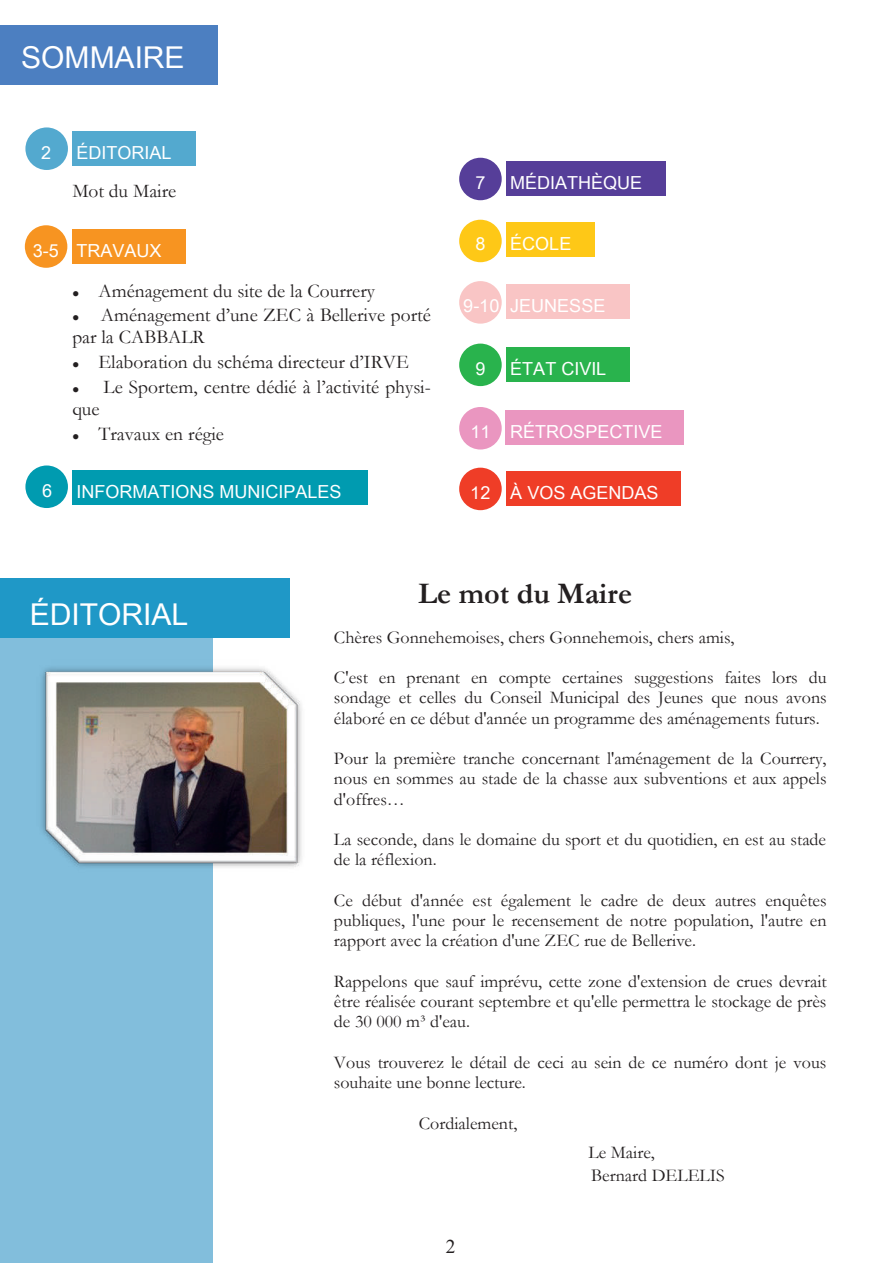
<style>
.page{position:relative;width:893px;height:1263px;background:#fff}
.page>*{position:absolute;margin:0;border:0;box-sizing:border-box;transform-origin:0 0}
.t1{font:30px "Arial Unicode MS";color:#fff}
.t2{font:700 30px "Garamond";color:#231f20}
.t3{font:19.5px/21.9px "Garamond";color:#231f20}
.t4{font:19.5px "Times New Roman";color:#231f20}
.t5{font:18px/20.2px "Garamond";color:#231f20;text-align:justify}
.t6{font:18px "Arial Unicode MS";color:#fff}
</style>
<div class="page">
<div style="left:0;top:629px;width:213px;height:634px;background:#82bedc"></div>
<div style="left:0;top:578px;width:290px;height:60px;background:#1f98c7"></div>
<div style="left:25px;top:127px;width:43px;height:43px;background:#53a9cf;border-radius:50%"></div>
<div style="left:459px;top:158px;width:43px;height:42px;background:#563e99;border-radius:50%"></div>
<div style="left:506px;top:162px;width:160px;height:34px;background:#563e99"></div>
<img style="left:41px;top:667px;width:261px;height:201px">
<div style="left:459px;top:344px;width:43px;height:42px;background:#29b34d;border-radius:50%"></div>
<div style="left:506px;top:410px;width:178px;height:34px;background:#ea96c0"></div>
<div style="left:459px;top:407px;width:43px;height:42px;background:#ea96c0;border-radius:50%"></div>
<div style="left:506px;top:472px;width:174px;height:34px;background:#ef3d27"></div>
<div style="left:459px;top:468px;width:43px;height:42px;background:#ef3d27;border-radius:50%"></div>
<div style="left:506px;top:348px;width:123px;height:34px;background:#29b34d"></div>
<div style="left:25px;top:225px;width:42px;height:43px;background:#f79421;border-radius:50%"></div>
<div style="left:72px;top:229px;width:113px;height:35px;background:#f79421"></div>
<div style="left:72px;top:132px;width:124px;height:34px;background:#53a9cf"></div>
<div style="left:0;top:25px;width:218px;height:60px;background:#4c7fc1"></div>
<div style="left:72px;top:470px;width:296px;height:34px;background:#009bb0"></div>
<div style="left:25px;top:465px;width:43px;height:43px;background:#009bb0;border-radius:50%"></div>
<div style="left:506px;top:223px;width:89px;height:34px;background:#fec817"></div>
<div style="left:459px;top:220px;width:43px;height:42px;background:#fec817;border-radius:50%"></div>
<div style="left:506px;top:285px;width:123px;height:34px;background:#f9c5c5"></div>
<div style="left:459px;top:281px;width:43px;height:43px;background:#f9c5c5;border-radius:50%"></div>
<h1 class="t1" style="left:21px;top:35px;width:165px">SOMMAIRE</h1>
<p class="t6" style="left:41px;top:139px;width:12px">2</p>
<p class="t6" style="left:77px;top:139px;width:97px">ÉDITORIAL</p>
<p class="t3" style="left:72px;top:180px;width:106px">Mot du Maire</p>
<p class="t6" style="left:33px;top:237px;width:130px">3-5 TRAVAUX</p>
<p class="t3" style="left:72px;top:279px;width:304px">● Aménagement du site de la Courrery</p>
<p class="t3" style="left:72px;top:304px;width:360px">● Aménagement d’une ZEC à Bellerive porté par la CABBALR</p>
<p class="t3" style="left:72px;top:351px;width:338px">● Elaboration du schéma directeur d’IRVE</p>
<p class="t3" style="left:72px;top:376px;width:360px">● Le Sportem, centre dédié à l’activité physi&shy;que</p>
<p class="t3" style="left:72px;top:423px;width:153px">● Travaux en régie</p>
<p class="t6" style="left:42px;top:478px;width:12px">6</p>
<p class="t6" style="left:77px;top:478px;width:266px">INFORMATIONS MUNICIPALES</p>
<p class="t6" style="left:475px;top:170px;width:12px">7</p>
<p class="t6" style="left:510px;top:170px;width:134px">MÉDIATHÈQUE</p>
<p class="t6" style="left:475px;top:230px;width:12px">8</p>
<p class="t6" style="left:510px;top:230px;width:63px">ÉCOLE</p>
<p class="t6" style="left:463px;top:293px;width:144px">9-10 JEUNESSE</p>
<p class="t6" style="left:475px;top:355px;width:12px">9</p>
<p class="t6" style="left:510px;top:356px;width:98px">ÉTAT CIVIL</p>
<p class="t6" style="left:470px;top:418px;width:193px">11 RÉTROSPECTIVE</p>
<p class="t6" style="left:470px;top:480px;width:190px">12 À VOS AGENDAS</p>
<h1 class="t1" style="left:30px;top:592px;width:160px">ÉDITORIAL</h1>
<h1 class="t2" style="left:418px;top:573px;width:216px">Le mot du Maire</h1>
<p class="t5" style="left:334px;top:626px;width:402px">Chères Gonnehemoises, chers Gonnehemois, chers amis,</p>
<p class="t5" style="left:334px;top:667px;width:494px">C'est en prenant en compte certaines suggestions faites lors du sondage et celles du Conseil Municipal des Jeunes que nous avons élaboré en ce début d'année un programme des aménagements futurs.</p>
<p class="t5" style="left:334px;top:748px;width:494px">Pour la première tranche concernant l'aménagement de la Courrery, nous en sommes au stade de la chasse aux subventions et aux appels d'offres…</p>
<p class="t5" style="left:334px;top:829px;width:494px">La seconde, dans le domaine du sport et du quotidien, en est au stade de la réflexion.</p>
<p class="t5" style="left:334px;top:889px;width:494px">Ce début d'année est également le cadre de deux autres enquêtes publiques, l'une pour le recensement de notre population, l'autre en rapport avec la création d'une ZEC rue de Bellerive.</p>
<p class="t5" style="left:334px;top:971px;width:494px">Rappelons que sauf imprévu, cette zone d'extension de crues devrait être réalisée courant septembre et qu'elle permettra le stockage de près de 30 000 m³ d'eau.</p>
<p class="t5" style="left:334px;top:1051px;width:494px">Vous trouverez le détail de ceci au sein de ce numéro dont je vous souhaite une bonne lecture.</p>
<p class="t5" style="left:419px;top:1112px;width:100px">Cordialement,</p>
<p class="t5" style="left:589px;top:1141px;width:138px;line-height:22.6px">Le Maire,<br>Bernard DELELIS</p>
<p class="t4" style="left:446px;top:1232px;width:11px">2</p>
</div>
